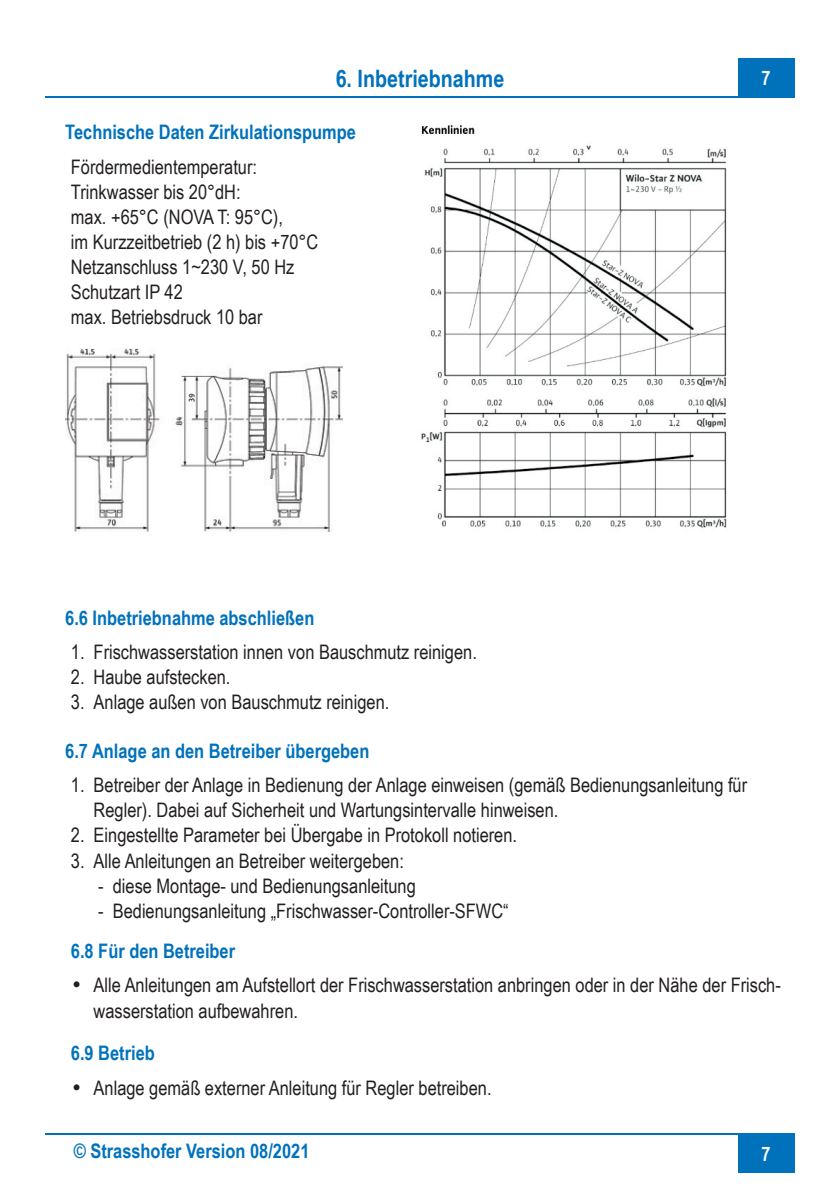
<style>
.page{position:relative;width:840px;height:1191px;background:#fff}
.page>*{position:absolute;margin:0;border:0;box-sizing:border-box;transform-origin:0 0}
.t1{font:700 24px "Arial Narrow";color:#0072bc}
.t2{font:20px/25px "Arial Narrow";color:#231f20}
.t3{font:700 20px "Arial Narrow";color:#0072bc}
.t4{font:700 20px "Arial Narrow";color:#fff}
.s1{font-family:"News Gothic BT";font-weight:700;font-stretch:condensed}
</style>
<div class="page">
<div style="left:737px;top:1133px;width:57px;height:40px;background:#0072bc"></div>
<hr style="left:45px;top:96px;width:749px;height:1px;background:#0072bc">
<hr style="left:45px;top:1133px;width:749px;height:1px;background:#0072bc">
<div style="left:737px;top:58px;width:57px;height:39px;background:#0072bc"></div>
<img style="left:421px;top:125px;width:306px;height:403px">
<img style="left:65px;top:348px;width:277px;height:183px">
<p class="t1" style="left:335px;top:60px;width:170px">6. Inbetriebnahme</p>
<p class="t3" style="left:65px;top:117px;width:292px">Technische Daten Zirkulationspumpe</p>
<p class="t2" style="left:71px;top:153px;width:249px">Fördermedientemperatur:<br>Trinkwasser bis 20°dH:<br>max. +65°C (NOVA T: 95°C),<br>im Kurzzeitbetrieb (2 h) bis +70°C<br>Netzanschluss 1~230 V, 50 Hz<br>Schutzart IP 42<br>max. Betriebsdruck 10 bar</p>
<p class="t4" style="left:761px;top:63px;width:11px">7</p>
<p class="t3" style="left:65px;top:603px;width:250px">6.6 Inbetriebnahme abschließen</p>
<p class="t2" style="left:71px;top:639px;width:407px">1. Frischwasserstation innen von Bauschmutz reinigen.</p>
<p class="t2" style="left:71px;top:664px;width:161px">2. Haube aufstecken.</p>
<p class="t2" style="left:71px;top:689px;width:320px">3. Anlage außen von Bauschmutz reinigen.</p>
<p class="t3" style="left:65px;top:736px;width:305px">6.7 Anlage an den Betreiber übergeben</p>
<p class="t2" style="left:94px;top:772px;width:654px;text-indent:-23px">1. Betreiber der Anlage in Bedienung der Anlage einweisen (gemäß Bedienungsanleitung für<br>Regler). Dabei auf Sicherheit und Wartungsintervalle hinweisen.</p>
<p class="t2" style="left:71px;top:822px;width:447px">2. Eingestellte Parameter bei Übergabe in Protokoll notieren.</p>
<p class="t2" style="left:71px;top:847px;width:334px">3. Alle Anleitungen an Betreiber weitergeben:</p>
<p class="t2" style="left:98px;top:872px;width:319px">- diese Montage- und Bedienungsanleitung</p>
<p class="t2" style="left:98px;top:897px;width:412px">- Bedienungsanleitung „Frischwasser-Controller-SFWC“</p>
<p class="t3" style="left:71px;top:936px;width:166px">6.8 Für den Betreiber</p>
<p class="t2" style="left:94px;top:972px;width:688px;text-indent:-23px"><span class="s1">•</span> Alle Anleitungen am Aufstellort der Frischwasserstation anbringen oder in der Nähe der Frisch&shy;wasserstation aufbewahren.</p>
<p class="t3" style="left:71px;top:1038px;width:85px">6.9 Betrieb</p>
<p class="t2" style="left:71px;top:1074px;width:422px"><span class="s1">•</span> Anlage gemäß externer Anleitung für Regler betreiben.</p>
<p class="t3" style="left:74px;top:1136px;width:237px">© Strasshofer Version 08/2021</p>
<p class="t4" style="left:761px;top:1138px;width:11px">7</p>
</div>
